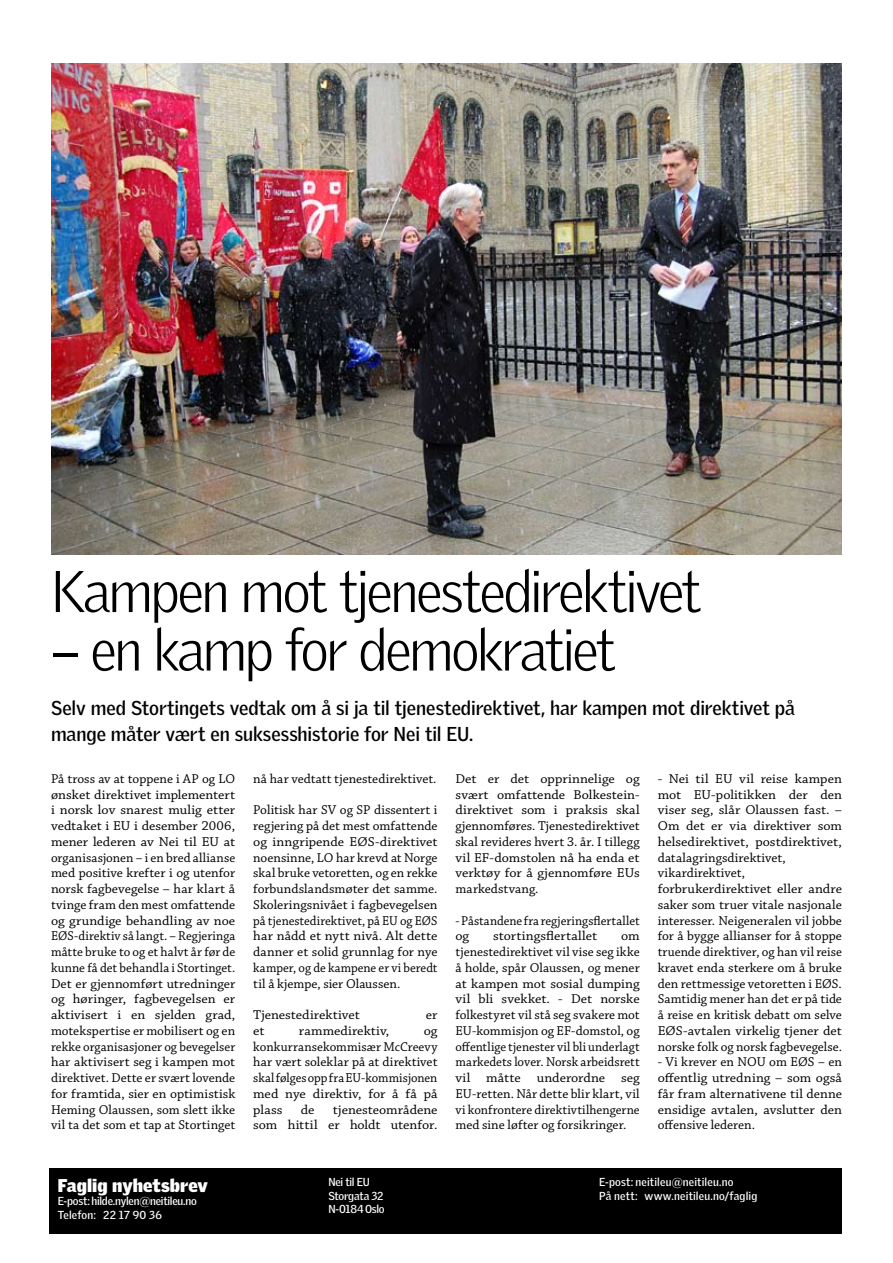
<style>
.page{position:relative;width:893px;height:1263px;background:#fff}
.page>*{position:absolute;margin:0;border:0;box-sizing:border-box;transform-origin:0 0}
.t1{font:300 57px "Griffith Gothic";letter-spacing:-.04em;color:#000}
.t2{font:700 19.5px/25.5px "Griffith Gothic";letter-spacing:-.005em;color:#000}
.t3{font:900 18px "Griffith Gothic";color:#fff}
.t4{font:13.5px/15.8px "Chaparral Pro";color:#000;text-align:justify;scale:1.05 1}
.t5{font:13.5px/15.8px "Chaparral Pro";color:#000;text-align:justify}
.t6{font:13.5px/15.8px "Chaparral Pro";color:#000;scale:.95 1}
.t7{font:700 11.25px/13.5px "Griffith Gothic";letter-spacing:.01em;color:#fff}
.t8{font:700 11.25px/13.5px "Griffith Gothic";letter-spacing:-.015em;color:#fff}
.t9{font:700 11.25px/13.5px "Griffith Gothic";letter-spacing:-.02em;color:#fff}
</style>
<div class="page">
<img style="left:51px;top:64px;width:791px;height:491px">
<div style="left:49px;top:1168px;width:793px;height:66px;background:#000"></div>
<h1 class="t1" style="left:51px;top:558px;width:652px">Kampen mot tjenestedirektivet</h1>
<h1 class="t1" style="left:51px;top:616px;width:566px">– en kamp for demokratiet</h1>
<h2 class="t2" style="left:51px;top:695px;width:745px">Selv med Stortingets vedtak om å si ja til tjenestedirektivet, har kampen mot direktivet på mange måter vært en suksesshistorie for Nei til EU.</h2>
<p class="t5" style="left:51px;top:771px;width:186px">På tross av at toppene i AP og LO ønsket direktivet implementert i norsk lov snarest mulig etter vedtaket i EU i desember 2006, mener lederen av Nei til EU at organisasjonen – i en bred allianse med positive krefter i og utenfor norsk fagbevegelse – har klart å tvinge fram den mest omfattende og grundige behandling av noe EØS-direktiv så langt. – Regjeringa måtte bruke to og et halvt år før de kunne få det behandla i Stortinget.<br>Det er gjennomført utredninger og høringer, fagbevegelsen er aktivisert i en sjelden grad, motekspertise er mobilisert og en rekke organisasjoner og bevegelser har aktivisert seg i kampen mot direktivet. Dette er svært lovende for framtida, sier en optimistisk Heming Olaussen, som slett ikke vil ta det som et tap at Stortinget</p>
<p class="t5" style="left:253px;top:771px;width:185px">nå har vedtatt tjenestedirektivet.</p>
<p class="t5" style="left:253px;top:803px;width:186px">Politisk har SV og SP dissentert i regjering på det mest omfattende og inngripende EØS-direktivet noensinne, LO har krevd at Norge skal bruke vetoretten, og en rekke forbundslandsmøter det samme.<br>Skoleringsnivået i fagbevegelsen på tjenestedirektivet, på EU og EØS har nådd et nytt nivå. Alt dette danner et solid grunnlag for nye kamper, og de kampene er vi beredt til å kjempe, sier Olaussen.</p>
<p class="t4" style="left:253px;top:1007px;width:103px">Tjenestedirektivet</p>
<p class="t4" style="left:426px;top:1007px;width:13px">er</p>
<p class="t4" style="left:253px;top:1023px;width:12px">et</p>
<p class="t4" style="left:299px;top:1023px;width:88px">rammedirektiv,</p>
<p class="t4" style="left:253px;top:1023px;width:177px;text-indent:170px">og konkurransekommisær McCreevy har vært soleklar på at direktivet skal følges opp fra EU-kommisjonen med nye direktiv, for å få på plass</p>
<p class="t4" style="left:253px;top:1102px;width:177px;text-align:right">tjenesteområdene<br>som hittil er holdt utenfor.</p>
<p class="t4" style="left:301px;top:1102px;width:15px">de</p>
<p class="t4" style="left:455px;top:771px;width:177px">Det er det opprinnelige og svært omfattende Bolkestein&shy;direktivet som i praksis skal gjennomføres. Tjenestedirektivet skal revideres hvert 3. år. I tillegg vil EF-domstolen nå ha enda et verktøy for å gjennomføre EUs markedstvang.</p>
<p class="t6" style="left:455px;top:913px;width:195px">- Påstandene fra regjeringsflertallet og</p>
<p class="t4" style="left:493px;top:929px;width:101px">stortingsflertallet</p>
<p class="t4" style="left:455px;top:929px;width:177px;text-indent:166px">om tjenestedirektivet vil vise seg ikke å holde, spår Olaussen, og mener at kampen mot sosial dumping vil bli svekket. - Det norske folkestyret vil stå seg svakere mot EU-kommisjon og EF-domstol, og offentlige tjenester vil bli underlagt markedets lover. Norsk arbeidsrett vil måtte underordne seg EU-retten. Når dette blir klart, vil vi konfrontere direktivtilhengerne med sine løfter og forsikringer.</p>
<p class="t4" style="left:658px;top:771px;width:177px;text-align:left">- Nei til EU vil reise kampen mot EU-politikken der den viser seg, slår Olaussen fast. –<br>Om det er via direktiver som helsedirektivet, postdirektivet, datalagringsdirektivet, vikardirektivet, forbrukerdirektivet eller andre saker som truer vitale nasjonale interesser. Neigeneralen vil jobbe for å bygge allianser for å stoppe truende direktiver, og han vil reise kravet enda sterkere om å bruke den rettmessige vetoretten i EØS.<br>Samtidig mener han det er på tide å reise en kritisk debatt om selve<br>EØS-avtalen virkelig tjener det norske folk og norsk fagbevegelse.</p>
<p class="t5" style="left:658px;top:1055px;width:186px">- Vi krever en NOU om EØS – en offentlig utredning – som også får fram alternativene til denne ensidige avtalen, avslutter den offensive lederen.</p>
<h3 class="t3" style="left:58px;top:1174px;width:152px">Faglig nyhetsbrev</h3>
<p class="t8" style="left:58px;top:1194px;width:141px">E-post: hilde.nylen@neitileu.no<br>Telefon: 22 17 90 36</p>
<p class="t9" style="left:328px;top:1175px;width:58px">Nei til EU<br>Storgata 32<br>N-0184 Oslo</p>
<p class="t7" style="left:599px;top:1175px;width:160px">E-post: neitileu@neitileu.no<br>På nett: www.neitileu.no/faglig</p>
</div>
